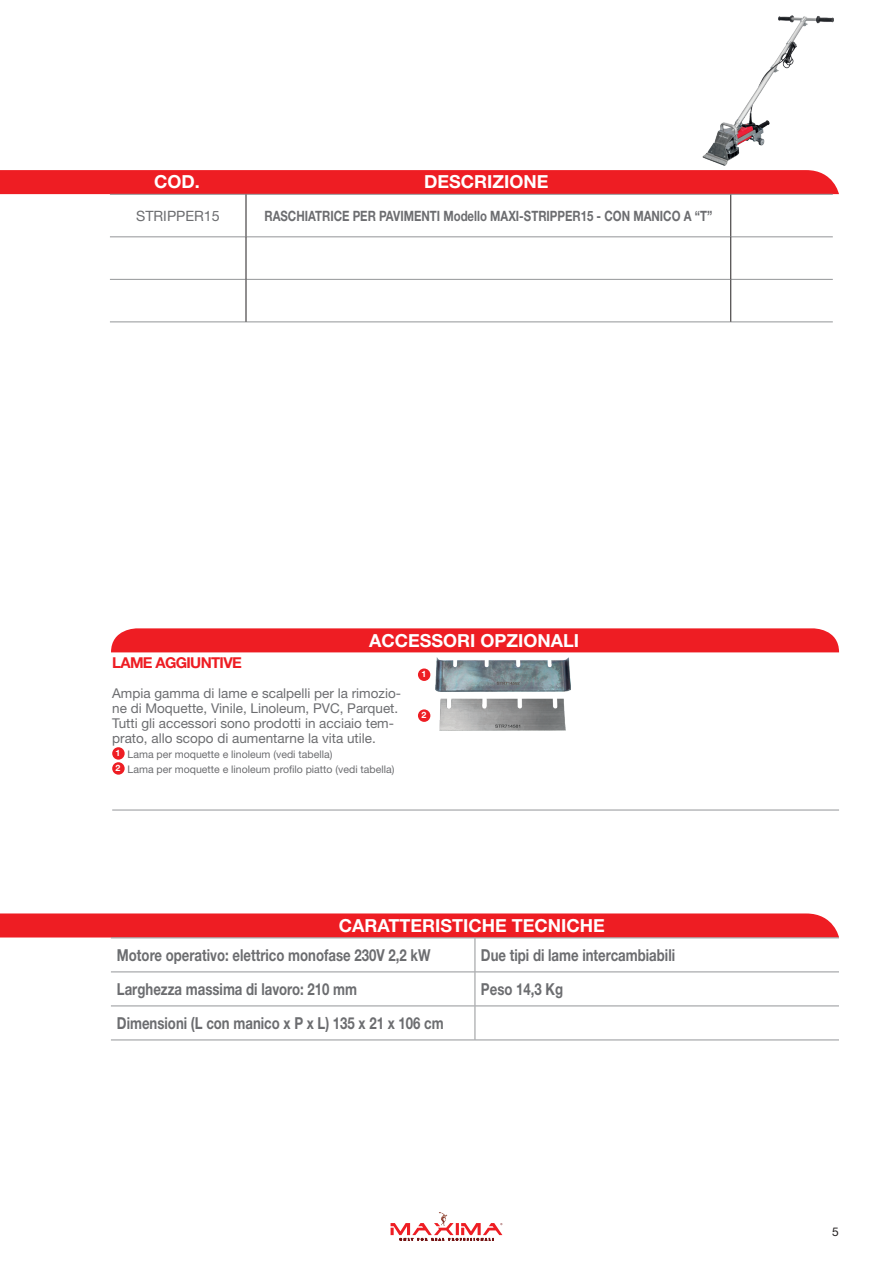
<style>
.page{position:relative;width:893px;height:1263px;background:#fff}
.page>*{position:absolute;margin:0;border:0;box-sizing:border-box;transform-origin:0 0}
.t1{font:700 18px "Helvetica Neue LT Std";color:#fff}
.t2{font:700 16.5px "Helvetica Neue LT Std";color:#6c6d70;scale:.8 1}
.t3{font:700 15px "Helvetica Neue LT Std";letter-spacing:-.045em;color:#ee1d23}
.t4{font:700 14.25px "Helvetica Neue LT Std";color:#6c6d70;scale:.8 1}
.t5{font:14.25px "Helvetica Neue LT Std";color:#6c6d70}
.t6{font:13.5px/15px "Helvetica Neue LT Std";color:#6c6d70}
.t7{font:12px "Helvetica Neue LT Std";color:#231f20}
.t8{font:10.5px/15px "Helvetica Neue LT Std";color:#6c6d70}
.t9{font:700 8.7px "Helvetica Neue LT Std";color:#fff}
</style>
<div class="page">
<svg style="left:391px;top:1223px;width:111px;height:17px"></svg>
<svg style="left:0;top:170px;width:839px;height:24px;background:#ed2026"></svg>
<hr style="left:110px;top:194px;width:136px;height:1px;background:#939598">
<hr style="left:246px;top:194px;width:485px;height:1px;background:#939598">
<hr style="left:731px;top:194px;width:102px;height:1px;background:#939598">
<hr style="left:110px;top:237px;width:136px;height:1px;background:#939598">
<hr style="left:246px;top:237px;width:485px;height:1px;background:#939598">
<hr style="left:731px;top:237px;width:102px;height:1px;background:#939598">
<hr style="left:110px;top:279px;width:136px;height:1px;background:#939598">
<hr style="left:246px;top:279px;width:485px;height:1px;background:#939598">
<hr style="left:731px;top:279px;width:102px;height:1px;background:#939598">
<hr style="left:110px;top:322px;width:136px;height:1px;background:#939598">
<hr style="left:246px;top:322px;width:485px;height:1px;background:#939598">
<hr style="left:731px;top:322px;width:102px;height:1px;background:#939598">
<hr style="left:246px;top:194px;width:1px;height:43px;background:#231f20">
<hr style="left:730px;top:194px;width:1px;height:43px;background:#231f20">
<hr style="left:246px;top:237px;width:1px;height:42px;background:#231f20">
<hr style="left:730px;top:237px;width:1px;height:42px;background:#231f20">
<hr style="left:246px;top:280px;width:1px;height:42px;background:#231f20">
<hr style="left:730px;top:280px;width:1px;height:42px;background:#231f20">
<div style="left:0;top:913px;width:839px;height:24px;background:#ee1d23"></div>
<hr style="left:111px;top:937px;width:364px;height:1px;background:#939598">
<hr style="left:475px;top:937px;width:364px;height:1px;background:#939598">
<hr style="left:475px;top:938px;width:1px;height:33px;background:#939598">
<hr style="left:111px;top:971px;width:364px;height:1px;background:#939598">
<hr style="left:475px;top:971px;width:364px;height:1px;background:#939598">
<hr style="left:475px;top:972px;width:1px;height:33px;background:#939598">
<hr style="left:111px;top:1005px;width:364px;height:1px;background:#939598">
<hr style="left:475px;top:1005px;width:364px;height:1px;background:#939598">
<hr style="left:475px;top:1006px;width:1px;height:33px;background:#939598">
<hr style="left:111px;top:1039px;width:364px;height:1px;background:#939598">
<hr style="left:475px;top:1039px;width:364px;height:1px;background:#939598">
<img style="left:703px;top:16px;width:131px;height:149px">
<div style="left:111px;top:628px;width:728px;height:24px;background:#ee1d23"></div>
<hr style="left:112px;top:810px;width:727px;height:1px;background:#939598">
<div style="left:112px;top:747px;width:13px;height:13px;background:#ee1d23;border-radius:50%"></div>
<div style="left:112px;top:762px;width:13px;height:13px;background:#ee1d23;border-radius:50%"></div>
<img style="left:436px;top:657px;width:134px;height:35px">
<img style="left:440px;top:698px;width:126px;height:32px">
<div style="left:418px;top:668px;width:12px;height:13px;background:#ee1d23;border-radius:50%"></div>
<div style="left:418px;top:709px;width:12px;height:13px;background:#ee1d23;border-radius:50%"></div>
<h1 class="t1" style="left:154px;top:171px;width:47px">COD.</h1>
<h1 class="t1" style="left:424px;top:171px;width:126px">DESCRIZIONE</h1>
<p class="t5" style="left:136px;top:207px;width:85px">STRIPPER15</p>
<p class="t4" style="left:264px;top:207px;width:561px">RASCHIATRICE PER PAVIMENTI Modello MAXI-STRIPPER15 - CON MANICO A “T”</p>
<h1 class="t1" style="left:369px;top:629px;width:211px">ACCESSORI OPZIONALI</h1>
<p class="t3" style="left:112px;top:653px;width:131px">LAME AGGIUNTIVE</p>
<p class="t6" style="left:112px;top:686px;width:290px">Ampia gamma di lame e scalpelli per la rimozio&shy;ne di Moquette, Vinile, Linoleum, PVC, Parquet.<br>Tutti gli accessori sono prodotti in acciaio tem&shy;prato, allo scopo di aumentarne la vita utile.</p>
<p class="t8" style="left:116px;top:747px;width:280px"><sup>1</sup> Lama per moquette e linoleum (vedi tabella)<br><sup>2</sup> Lama per moquette e linoleum profilo piatto (vedi tabella)</p>
<p class="t9" style="left:421px;top:669px;width:6px">1</p>
<p class="t9" style="left:421px;top:710px;width:6px">2</p>
<h1 class="t1" style="left:339px;top:915px;width:267px">CARATTERISTICHE TECNICHE</h1>
<p class="t2" style="left:117px;top:945px;width:394px">Motore operativo: elettrico monofase 230V 2,2 kW</p>
<p class="t2" style="left:481px;top:945px;width:244px">Due tipi di lame intercambiabili</p>
<p class="t2" style="left:117px;top:979px;width:302px">Larghezza massima di lavoro: 210 mm</p>
<p class="t2" style="left:481px;top:979px;width:104px">Peso 14,3 Kg</p>
<p class="t2" style="left:117px;top:1013px;width:410px">Dimensioni (L con manico x P x L) 135 x 21 x 106 cm</p>
<p class="t7" style="left:832px;top:1224px;width:8px">5</p>
</div>
